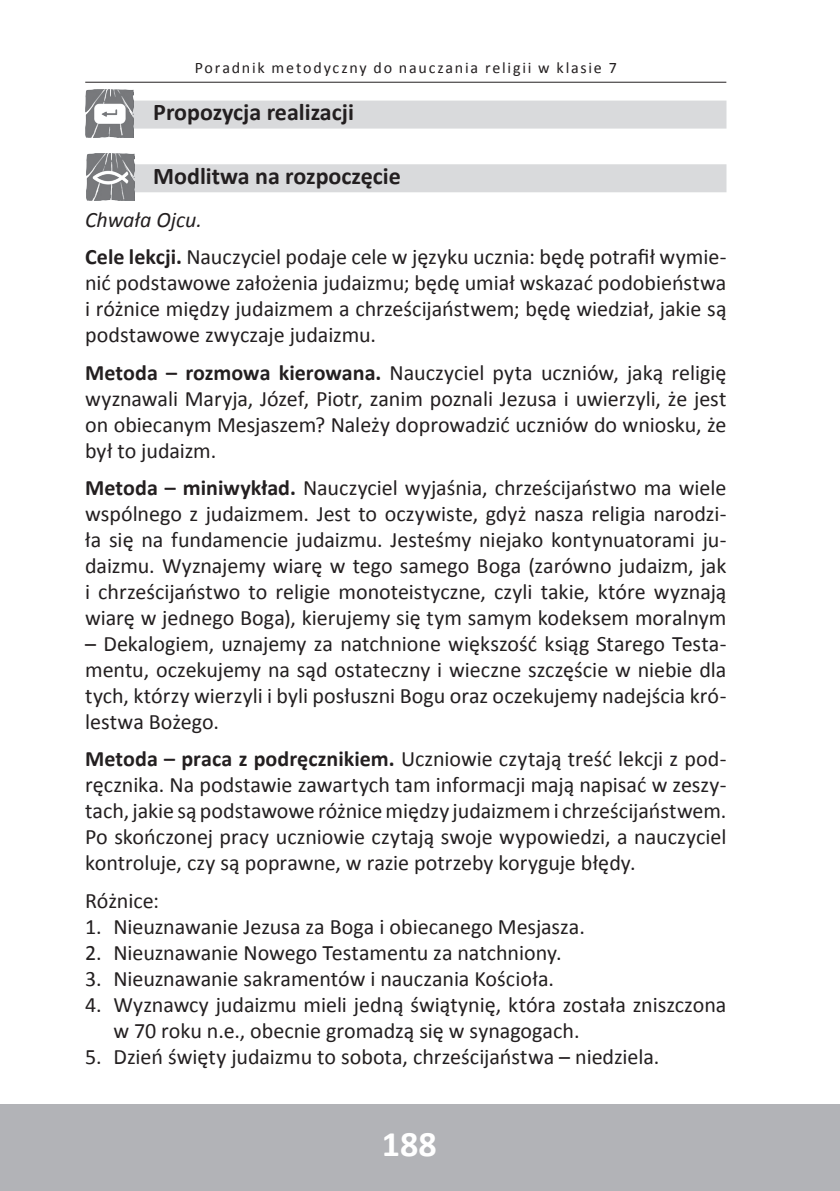
<style>
.page{position:relative;width:840px;height:1191px;background:#fff}
.page>*{position:absolute;margin:0;border:0;box-sizing:border-box;transform-origin:0 0}
.t1{font:700 36px "Calibri";color:#fff}
.t2{font:700 24px "Calibri";color:#231f20}
.t3{font:22px/26px "Calibri";color:#231f20;text-align:justify}
.t4{font:16px "Calibri";letter-spacing:.11em;color:#231f20}
.s1{font-style:italic}
.s2{font-weight:700}
</style>
<div class="page">
<div style="left:0;top:1104px;width:839px;height:87px;background:#b2b3b7"></div>
<hr style="left:85px;top:82px;width:641px;height:1px;background:#231f20">
<div style="left:132px;top:101px;width:594px;height:28px;background:#d9dadc"></div>
<div style="left:132px;top:164px;width:594px;height:28px;background:#d9dadc"></div>
<img style="left:85px;top:89px;width:48px;height:48px">
<img style="left:86px;top:153px;width:48px;height:48px">
<p class="t4" style="left:194px;top:58px;width:423px">Poradnik metodyczny do nauczania religii w klasie 7</p>
<p class="t2" style="left:153px;top:97px;width:202px">Propozycja realizacji</p>
<p class="t2" style="left:153px;top:160px;width:249px">Modlitwa na rozpoczęcie</p>
<p class="t3" style="left:85px;top:201px;width:642px;line-height:37.4px"><span class="s1">Chwała Ojcu.<br></span><span class="s2">Cele lekcji.</span> Nauczyciel podaje cele w języku ucznia: będę potrafił wymie-</p>
<p class="t3" style="left:85px;top:270px;width:642px">nić podstawowe założenia judaizmu; będę umiał wskazać podobieństwa i różnice między judaizmem a chrześcijaństwem; będę wiedział, jakie są podstawowe zwyczaje judaizmu.</p>
<p class="t3" style="left:85px;top:359px;width:642px"><span class="s2">Metoda – rozmowa kierowana.</span> Nauczyciel pyta uczniów, jaką religię wyznawali Maryja, Józef, Piotr, zanim poznali Jezusa i uwierzyli, że jest on obiecanym Mesjaszem? Należy doprowadzić uczniów do wniosku, że był to judaizm.</p>
<p class="t3" style="left:85px;top:475px;width:642px"><span class="s2">Metoda – miniwykład.</span> Nauczyciel wyjaśnia, chrześcijaństwo ma wiele wspólnego z judaizmem. Jest to oczywiste, gdyż nasza religia narodzi&shy;ła się na fundamencie judaizmu. Jesteśmy niejako kontynuatorami ju&shy;daizmu. Wyznajemy wiarę w tego samego Boga (zarówno judaizm, jak i chrześcijaństwo to religie monoteistyczne, czyli takie, które wyznają wiarę w jednego Boga), kierujemy się tym samym kodeksem moralnym</p>
<p class="t3" style="left:85px;top:631px;width:642px">– Dekalogiem, uznajemy za natchnione większość ksiąg Starego Testa&shy;mentu, oczekujemy na sąd ostateczny i wieczne szczęście w niebie dla tych, którzy wierzyli i byli posłuszni Bogu oraz oczekujemy nadejścia kró&shy;lestwa Bożego.</p>
<p class="t3" style="left:85px;top:746px;width:642px"><span class="s2">Metoda – praca z podręcznikiem.</span> Uczniowie czytają treść lekcji z pod&shy;ręcznika. Na podstawie zawartych tam informacji mają napisać w zeszy&shy;tach, jakie są podstawowe różnice między judaizmem i chrześcijaństwem.<br>Po skończonej pracy uczniowie czytają swoje wypowiedzi, a nauczyciel kontroluje, czy są poprawne, w razie potrzeby koryguje błędy.</p>
<p class="t3" style="left:85px;top:887px;width:75px">Różnice:</p>
<p class="t3" style="left:85px;top:913px;width:501px">1. Nieuznawanie Jezusa za Boga i obiecanego Mesjasza.</p>
<p class="t3" style="left:85px;top:939px;width:477px">2. Nieuznawanie Nowego Testamentu za natchniony.</p>
<p class="t3" style="left:85px;top:965px;width:470px">3. Nieuznawanie sakramentów i nauczania Kościoła.</p>
<p class="t3" style="left:113px;top:991px;width:614px;text-indent:-28px">4. Wyznawcy judaizmu mieli jedną świątynię, która została zniszczona w 70 roku n.e., obecnie gromadzą się w synagogach.</p>
<p class="t3" style="left:85px;top:1043px;width:575px">5. Dzień święty judaizmu to sobota, chrześcijaństwa – niedziela.</p>
<p class="t1" style="left:382px;top:1120px;width:56px">188</p>
</div>
